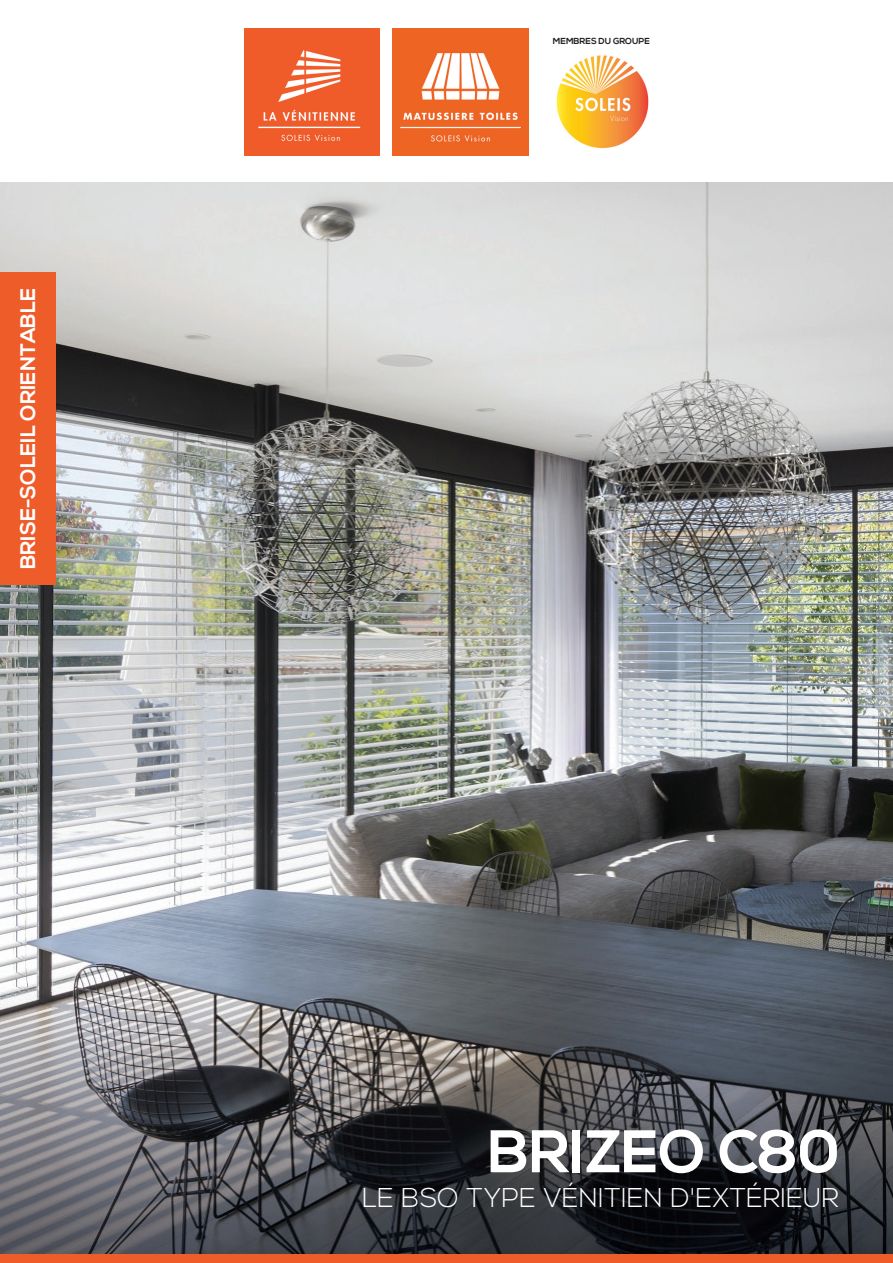
<style>
.page{position:relative;width:893px;height:1263px;background:#fff}
.page>*{position:absolute;margin:0;border:0;box-sizing:border-box;transform-origin:0 0}
.t1{font:700 60px "Nexa";color:#fff}
.t2{font:300 27.15px "Nexa";color:#fff}
.t3{font:700 21px "Nexa";color:#fff}
.t4{font:700 8.7px "Nexa";color:#231f20}
</style>
<div class="page">
<img style="left:0;top:182px;width:893px;height:1072px">
<div style="left:0;top:1254px;width:893px;height:9px;background:#ee5c2a"></div>
<div style="left:0;top:272px;width:55px;height:313px;background:#ee5c2a"></div>
<img style="left:556px;top:55px;width:93px;height:94px">
<img style="left:244px;top:29px;width:135px;height:126px">
<img style="left:393px;top:29px;width:136px;height:127px">
<p class="t3" style="left:16px;top:569px;width:283px;rotate:-90deg">BRISE-SOLEIL ORIENTABLE</p>
<p class="t4" style="left:553px;top:36px;width:98px">MEMBRES DU GROUPE</p>
<h1 class="t1" style="left:488px;top:1117px;width:354px">BRIZEO C80</h1>
<p class="t2" style="left:362px;top:1182px;width:478px">LE BSO TYPE VÉNITIEN D'EXTÉRIEUR</p>
</div>
